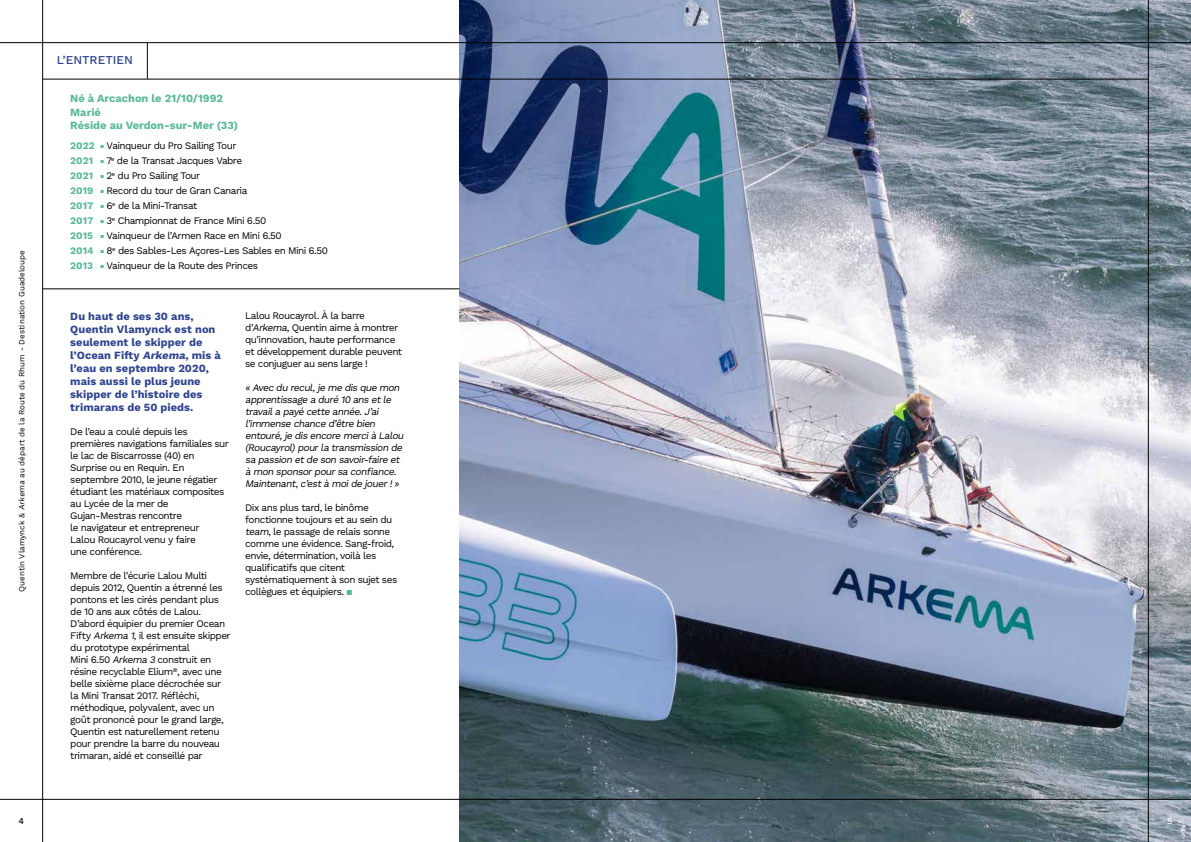
<style>
.page{position:relative;width:1191px;height:842px;background:#fff}
.page>*{position:absolute;margin:0;border:0;box-sizing:border-box;transform-origin:0 0}
.t1{font:500 12px "Work Sans";color:#2d4390}
.t2{font:700 11px/13px "Work Sans";letter-spacing:.005em;color:#2d4390}
.t3{font:700 11px/13.2px "Work Sans";color:#58b998}
.t4{font:10px/12px "Work Sans";letter-spacing:-.055em;color:#000}
.t5{font:italic 10px/12px "Work Sans";color:#000}
.t6{font:500 9px "Work Sans";color:#000}
.t7{font:500 9px "Work Sans";color:#fff}
.t8{font:8px "Work Sans";color:#000}
.s1{font-style:italic}
.s2{font-weight:700;color:#58b998}
.s3{font-size:6px;color:#58b998}
.s4{color:#58b998}
</style>
<div class="page">
<img style="left:459px;top:0;width:732px;height:842px">
<hr style="left:42px;top:0;width:1px;height:842px;background:#000">
<hr style="left:1148px;top:0;width:1px;height:842px;background:#000">
<hr style="left:0;top:799px;width:1191px;height:1px;background:#000">
<hr style="left:0;top:42px;width:1191px;height:1px;background:#000">
<hr style="left:42px;top:289px;width:417px;height:1px;background:#000">
<hr style="left:43px;top:79px;width:1105px;height:1px;background:#000">
<hr style="left:147px;top:43px;width:1px;height:36px;background:#000">
<p class="t8" style="left:17px;top:592px;width:343px;rotate:-90deg">Quentin Vlamynck &amp; <span class="s1">Arkema</span> au départ de la Route du Rhum - Destination Guadeloupe</p>
<p class="t1" style="left:57px;top:53px;width:77px">L’ENTRETIEN</p>
<p class="t3" style="left:70px;top:93px;width:169px">Né à Arcachon le 21/10/1992<br>Marié<br>Réside au Verdon-sur-Mer (33)</p>
<p class="t4" style="left:70px;top:138px;width:259px;line-height:15px"><span class="s2">2022</span> <span class="s3">▪</span> Vainqueur du Pro Sailing Tour<br><span class="s2">2021</span> <span class="s3">▪</span> 7<sup>e</sup> de la Transat Jacques Vabre<br><span class="s2">2021</span> <span class="s3">▪</span> 2<sup>e</sup> du Pro Sailing Tour<br><span class="s2">2019</span> <span class="s3">▪</span> Record du tour de Gran Canaria<br><span class="s2">2017</span> <span class="s3">▪</span> 6<sup>e</sup> de la Mini-Transat<br><span class="s2">2017</span> <span class="s3">▪</span> 3<sup>e</sup> Championnat de France Mini 6.50<br><span class="s2">2015</span> <span class="s3">▪</span> Vainqueur de l’Armen Race en Mini 6.50<br><span class="s2">2014</span> <span class="s3">▪</span> 8<sup>e</sup> des Sables-Les Açores-Les Sables en Mini 6.50<br><span class="s2">2013</span> <span class="s3">▪</span> Vainqueur de la Route des Princes</p>
<p class="t2" style="left:70px;top:310px;width:152px">Du haut de ses 30 ans,<br>Quentin Vlamynck est non seulement le skipper de l’Ocean Fifty <span class="s1">Arkema</span>, mis à l’eau en septembre 2020, mais aussi le plus jeune skipper de l’histoire des trimarans de 50 pieds.</p>
<p class="t4" style="left:70px;top:426px;width:160px">De l’eau a coulé depuis les premières navigations familiales sur le lac de Biscarrosse (40) en<br>Surprise ou en Requin. En septembre 2010, le jeune régatier étudiant les matériaux composites au Lycée de la mer de<br>Gujan-Mestras rencontre<br>le navigateur et entrepreneur<br>Lalou Roucayrol venu y faire<br>une conférence.</p>
<p class="t4" style="left:70px;top:570px;width:162px">Membre de l’écurie Lalou Multi depuis 2012, Quentin a étrenné les pontons et les cirés pendant plus de 10 ans aux côtés de Lalou.<br>D’abord équipier du premier Ocean<br>Fifty <span class="s1">Arkema 1</span>, il est ensuite skipper du prototype expérimental<br>Mini 6.50 <span class="s1">Arkema 3</span> construit en résine recyclable Elium<sup>®</sup>, avec une belle sixième place décrochée sur la Mini Transat 2017. Réfléchi, méthodique, polyvalent, avec un goût prononcé pour le grand large,<br>Quentin est naturellement retenu pour prendre la barre du nouveau trimaran, aidé et conseillé par</p>
<p class="t4" style="left:245px;top:310px;width:158px">Lalou Roucayrol. À la barre d’<span class="s1">Arkema</span>, Quentin aime à montrer qu’innovation, haute performance et développement durable peuvent se conjuguer au sens large !</p>
<p class="t5" style="left:245px;top:382px;width:162px">«Avec du recul,je me disque mon apprentissage a duré 10 ansetle travaila payé cette année.J’ai l’immense chance d’être bien entouré,je disencore mercià Lalou (Roucayrol)pourla transmission de sa passion etde son savoir-faire et à mon sponsorpoursa confiance.<br>Maintenant,c’està moide jouer!»</p>
<p class="t4" style="left:245px;top:502px;width:154px">Dix ans plus tard, le binôme fonctionne toujours et au sein du <span class="s1">team</span>, le passage de relais sonne comme une évidence. Sang-froid, envie, détermination, voilà les qualificatifs que citent systématiquement à son sujet ses collègues et équipiers. <span class="s4">▪</span></p>
<p class="t6" style="left:18px;top:816px;width:7px">4</p>
<p class="t7" style="left:1167px;top:816px;width:7px">5</p>
</div>
